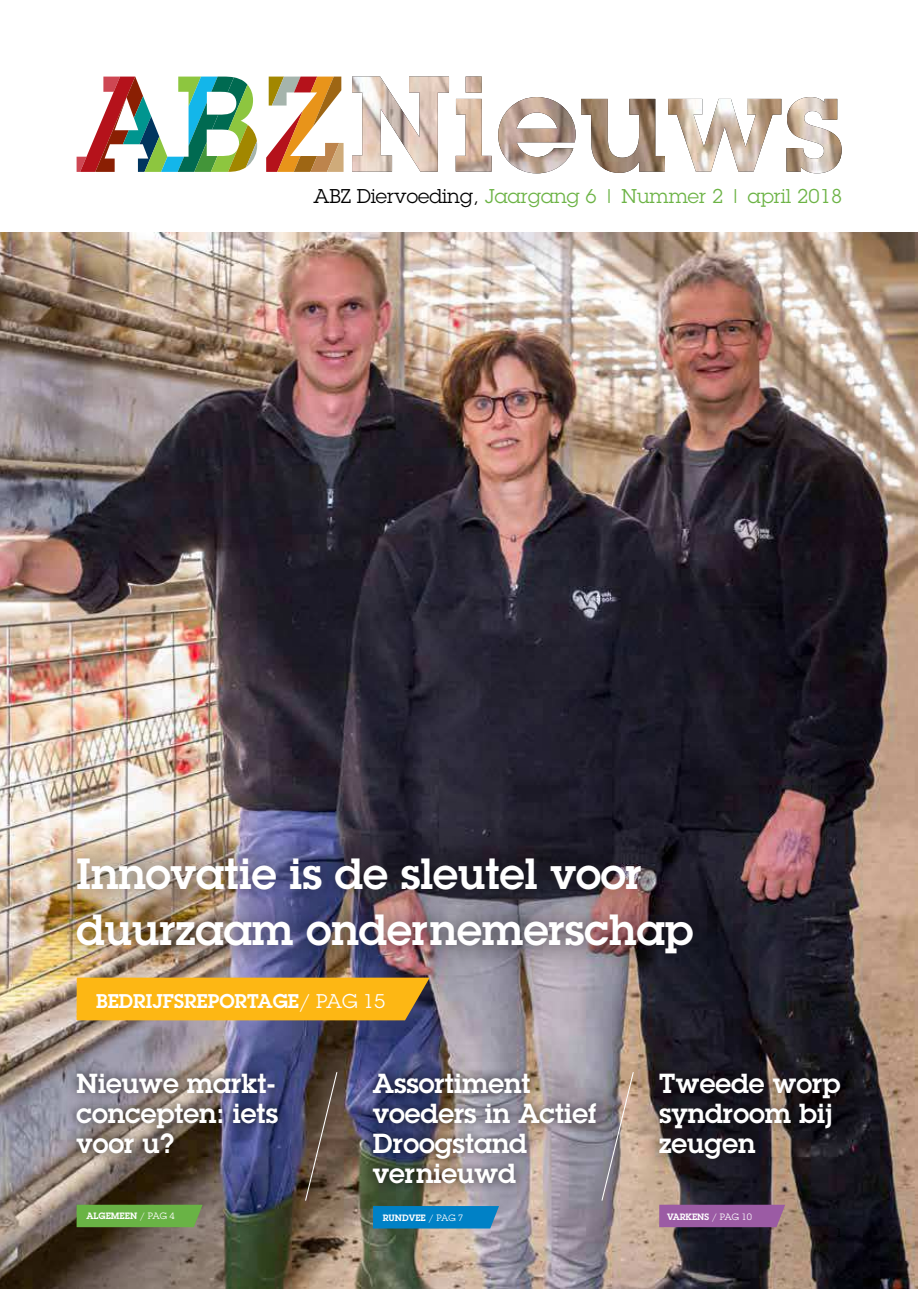
<style>
.page{position:relative;width:919px;height:1289px;background:#fff}
.page>*{position:absolute;margin:0;border:0;box-sizing:border-box;transform-origin:0 0}
.t1{font:600 42.75px/56.1px "Lubalin Graph";color:#fff}
.t2{font:600 27px/30px "Lubalin Graph";color:#fff}
.t3{font:19.5px "Lubalin Graph";color:#6cb345}
.t4{font:600 19.35px "Lubalin Graph";color:#fff}
.t5{font:600 9px "Lubalin Graph";color:#fff}
.s1{color:#000}
.s2{font-weight:400}
</style>
<div class="page">
<img style="left:0;top:232px;width:917px;height:1056px">
<svg style="left:77px;top:1204px;width:126px;height:23px;background:#69ad45"></svg>
<div style="left:66px;top:1062px;width:222px;height:102px;background:#000;opacity:.75"></div>
<div style="left:50px;top:830px;width:670px;height:149px;background:#000;opacity:.75"></div>
<div style="left:77px;top:977px;width:352px;height:43px;background:#fdb714"></div>
<div style="left:645px;top:1058px;width:209px;height:114px;background:#000;opacity:.75"></div>
<svg style="left:659px;top:1204px;width:126px;height:23px;background:#995c9f"></svg>
<svg style="left:600px;top:1070px;width:34px;height:131px;background:#a6968f"></svg>
<svg style="left:304px;top:1070px;width:34px;height:131px;background:#5d4c3e"></svg>
<svg style="left:77px;top:77px;width:180px;height:95px"></svg>
<svg style="left:266px;top:77px;width:77px;height:95px"></svg>
<img style="left:352px;top:77px;width:489px;height:96px">
<div style="left:363px;top:1063px;width:242px;height:130px;background:#000;opacity:.75"></div>
<svg style="left:373px;top:1205px;width:126px;height:23px;background:#0b82c1"></svg>
<p class="t3" style="left:313px;top:187px;width:530px"><span class="s1">ABZ Diervoeding,</span> Jaargang 6 | Nummer 2 | april 2018</p>
<h1 class="t1" style="left:77px;top:849px;width:618px">Innovatie is de sleutel voor duurzaam ondernemerschap</h1>
<p class="t4" style="left:96px;top:994px;width:291px">BEDRIJFSREPORTAGE<span class="s2">/ PAG 15</span></p>
<p class="t2" style="left:77px;top:1071px;width:203px;text-align:justify">Nieuwe markt&shy;concepten: iets voor u?</p>
<p class="t5" style="left:87px;top:1212px;width:90px">ALGEMEEN <span class="s2">/ PAG 4</span></p>
<p class="t2" style="left:373px;top:1071px;width:225px">Assortiment voeders in Actief<br>Droogstand vernieuwd</p>
<p class="t5" style="left:383px;top:1214px;width:82px">RUNDVEE <span class="s2">/ PAG 7</span></p>
<p class="t2" style="left:659px;top:1071px;width:182px">Tweede worp syndroom bij zeugen</p>
<p class="t5" style="left:667px;top:1213px;width:86px">VARKENS <span class="s2">/ PAG 10</span></p>
</div>
